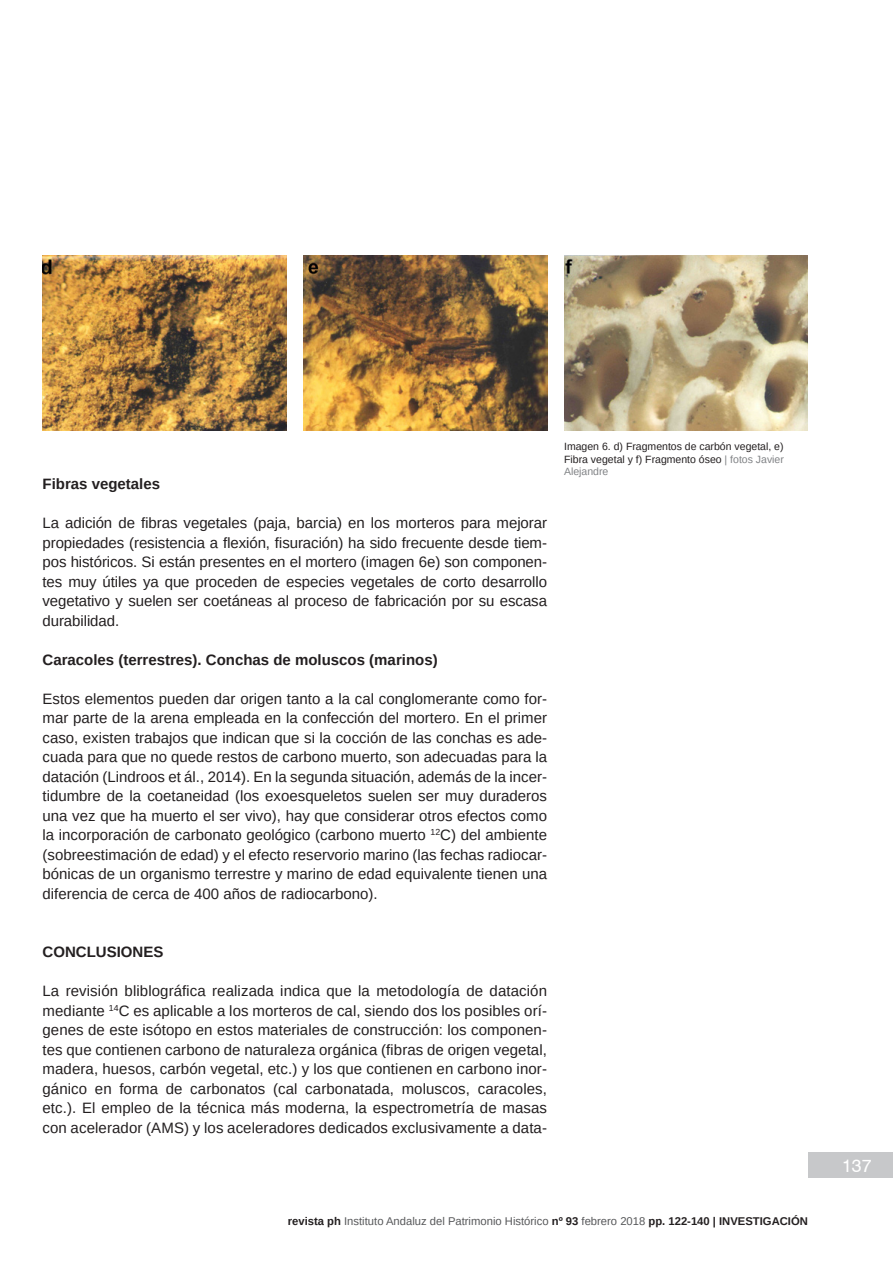
<style>
.page{position:relative;width:893px;height:1263px;background:#fff}
.page>*{position:absolute;margin:0;border:0;box-sizing:border-box;transform-origin:0 0}
.t1{font:18px "Swiss 721 BT";color:#fff}
.t2{font:15px/19.5px "Arimo";color:#231f20;text-align:justify}
.Rango_2{font:700 15px "Arimo";color:#231f20}
.Rango_1{font:700 15px "Arimo";color:#231f20}
.t3{font:11.25px "Arimo";color:#57585a}
.Pie_de_Foto{font:10.5px/12.6px "Arimo";color:#231f20;text-align:justify}
.s1{color:#808285}
.s2{font-weight:700;color:#231f20}
</style>
<div class="page">
<div style="left:808px;top:1152px;width:85px;height:26px;background:#c7c8ca"></div>
<img style="left:43px;top:255px;width:243px;height:176px">
<img style="left:303px;top:255px;width:244px;height:176px">
<img style="left:564px;top:255px;width:244px;height:176px">
<p class="Rango_2" style="left:43px;top:474px;width:119px">Fibras vegetales</p>
<p class="t2" style="left:43px;top:513px;width:506px">La adición de fibras vegetales (paja, barcia) en los morteros para mejorar propiedades (resistencia a flexión, fisuración) ha sido frecuente desde tiem&shy;pos históricos. Si están presentes en el mortero (imagen 6e) son componen&shy;tes muy útiles ya que proceden de especies vegetales de corto desarrollo vegetativo y suelen ser coetáneas al proceso de fabricación por su escasa durabilidad.</p>
<p class="Rango_2" style="left:43px;top:649px;width:397px">Caracoles (terrestres). Conchas de moluscos (marinos)</p>
<p class="t2" style="left:43px;top:689px;width:506px">Estos elementos pueden dar origen tanto a la cal conglomerante como for&shy;mar parte de la arena empleada en la confección del mortero. En el primer caso, existen trabajos que indican que si la cocción de las conchas es ade&shy;cuada para que no quede restos de carbono muerto, son adecuadas para la datación (Lindroos et ál., 2014). En la segunda situación, además de la incer&shy;tidumbre de la coetaneidad (los exoesqueletos suelen ser muy duraderos una vez que ha muerto el ser vivo), hay que considerar otros efectos como la incorporación de carbonato geológico (carbono muerto <sup>12</sup>C) del ambiente (sobreestimación de edad) y el efecto reservorio marino (las fechas radiocar&shy;bónicas de un organismo terrestre y marino de edad equivalente tienen una diferencia de cerca de 400 años de radiocarbono).</p>
<p class="Pie_de_Foto" style="left:564px;top:440px;width:221px">Imagen 6. d) Fragmentos de carbón vegetal, e)<br>Fibra vegetal y f) Fragmento óseo <span class="s1">| fotos Javier Alejandre</span></p>
<p class="Rango_1" style="left:43px;top:942px;width:122px">CONCLUSIONES</p>
<p class="t2" style="left:43px;top:981px;width:506px">La revisión bliblográfica realizada indica que la metodología de datación mediante <sup>14</sup>C es aplicable a los morteros de cal, siendo dos los posibles orí&shy;genes de este isótopo en estos materiales de construcción: los componen&shy;tes que contienen carbono de naturaleza orgánica (fibras de origen vegetal, madera, huesos, carbón vegetal, etc.) y los que contienen en carbono inor&shy;gánico en forma de carbonatos (cal carbonatada, moluscos, caracoles, etc.). El empleo de la técnica más moderna, la espectrometría de masas con acelerador (AMS) y los aceleradores dedicados exclusivamente a data-</p>
<p class="t3" style="left:288px;top:1213px;width:521px"><span class="s2">revista ph</span> Instituto Andaluz del Patrimonio Histórico <span class="s2">nº 93</span> febrero 2018 <span class="s2">pp. 122-140 | INVESTIGACIÓN</span></p>
<p class="t1" style="left:842px;top:1154px;width:31px">137</p>
</div>
